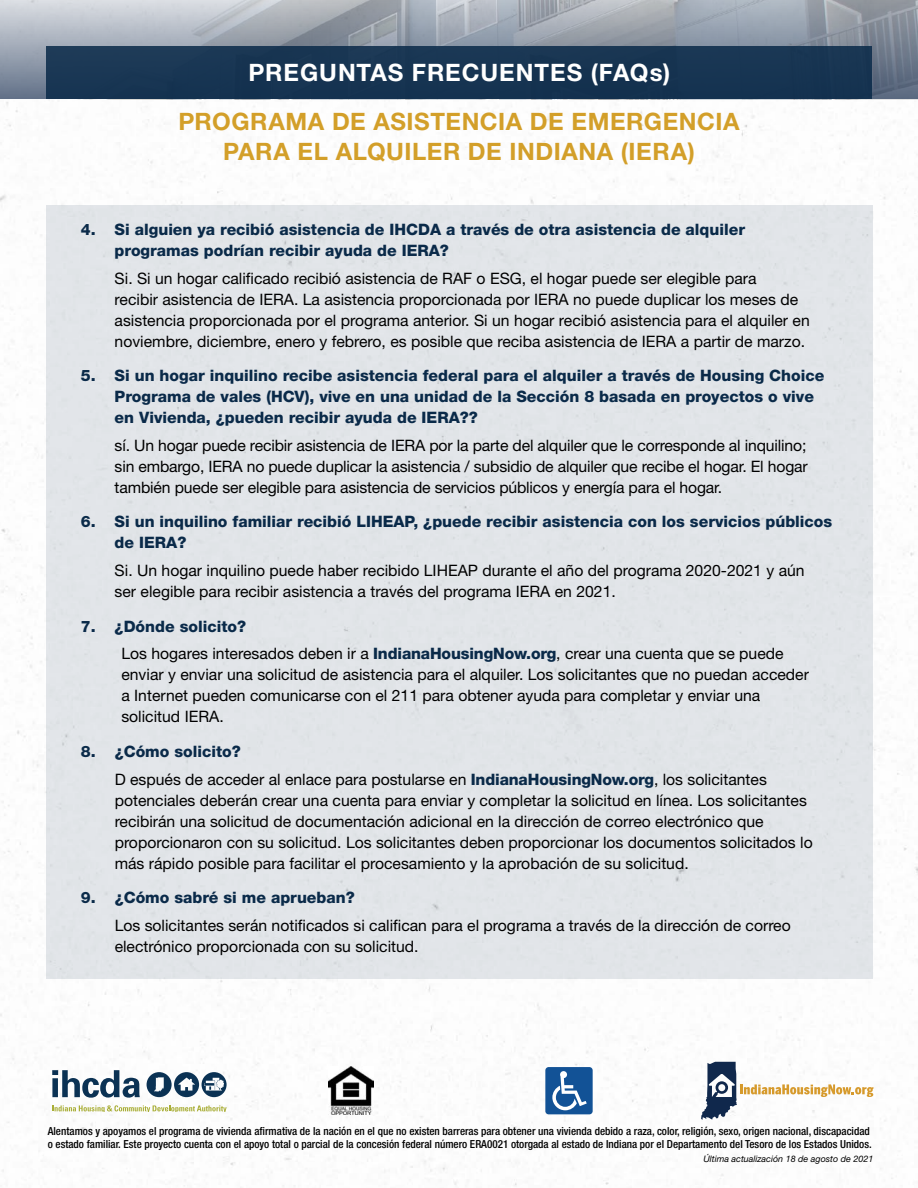
<style>
.page{position:relative;width:918px;height:1188px;background:#fff}
.page>*{position:absolute;margin:0;border:0;box-sizing:border-box;transform-origin:0 0}
.t1{font:700 24px/30px "Helvetica Neue LT Std";letter-spacing:.025em;color:#d39f29;text-align:center}
.t2{font:700 24px "Helvetica Neue LT Std";letter-spacing:.035em;color:#fff}
.t3{font:15.75px/21px "Helvetica Neue LT Std";color:#000}
.t4{font:800 15.75px/21px "Helvetica Neue LT Std";color:#0a2a49}
.t5{font:500 condensed 11.1px/13.4px "Helvetica Neue LT Std";color:#000}
.t6{font:italic 9px "Helvetica Neue LT Std";color:#000}
.s1{font-weight:800;color:#0a2a49}
</style>
<div class="page">
<svg style="left:0;top:0;width:918px;height:99px;background:#9fa7b2"></svg>
<div style="left:46px;top:46px;width:826px;height:53px;background:#173552"></div>
<div style="left:46px;top:205px;width:826px;height:774px;background:#e2e5e9"></div>
<svg style="left:52px;top:1105px;width:175px;height:7px"></svg>
<svg style="left:147px;top:1072px;width:80px;height:25px"></svg>
<svg style="left:52px;top:1070px;width:88px;height:28px"></svg>
<img style="left:328px;top:1066px;width:45px;height:49px">
<svg style="left:701px;top:1062px;width:172px;height:58px"></svg>
<div style="left:545px;top:1067px;width:48px;height:47px;background:#125296;border-radius:3px"></div>
<svg style="left:552px;top:1071px;width:35px;height:39px"></svg>
<h1 class="t2" style="left:249px;top:58px;width:423px">PREGUNTAS FRECUENTES (FAQs)</h1>
<h1 class="t1" style="left:178px;top:106px;width:563px">PROGRAMA DE ASISTENCIA DE EMERGENCIA<br>PARA EL ALQUILER DE INDIANA (IERA)</h1>
<p class="t4" style="left:115px;top:219px;width:632px;text-indent:-34px">4. Si alguien ya recibió asistencia de IHCDA a través de otra asistencia de alquiler programas podrían recibir ayuda de IERA?</p>
<p class="t3" style="left:115px;top:267px;width:697px">Si. Si un hogar calificado recibió asistencia de RAF o ESG, el hogar puede ser elegible para<br>recibir asistencia de IERA. La asistencia proporcionada por IERA no puede duplicar los meses de asistencia proporcionada por el programa anterior. Si un hogar recibió asistencia para el alquiler en noviembre, diciembre, enero y febrero, es posible que reciba asistencia de IERA a partir de marzo.</p>
<p class="t4" style="left:115px;top:365px;width:711px;text-indent:-34px">5. Si un hogar inquilino recibe asistencia federal para el alquiler a través de Housing Choice<br>Programa de vales (HCV), vive en una unidad de la Sección 8 basada en proyectos o vive en Vivienda, ¿pueden recibir ayuda de IERA??</p>
<p class="t3" style="left:115px;top:435px;width:695px;text-align:justify">sí. Un hogar puede recibir asistencia de IERA por la parte del alquiler que le corresponde al inquilino; sin embargo, IERA no puede duplicar la asistencia / subsidio de alquiler que recibe el hogar. El hogar también puede ser elegible para asistencia de servicios públicos y energía para el hogar.</p>
<p class="t4" style="left:115px;top:511px;width:719px;text-indent:-34px">6. Si un inquilino familiar recibió LIHEAP, ¿puede recibir asistencia con los servicios públicos de IERA?</p>
<p class="t3" style="left:115px;top:560px;width:691px">Si. Un hogar inquilino puede haber recibido LIHEAP durante el año del programa 2020-2021 y aún ser elegible para recibir asistencia a través del programa IERA en 2021.</p>
<p class="t3" style="left:121px;top:612px;width:664px;line-height:27.8px;text-indent:-41px"><span class="s1">7. ¿Dónde solicito?<br></span>Los hogares interesados deben ir a <span class="s1">IndianaHousingNow.org</span>, crear una cuenta que se puede</p>
<p class="t3" style="left:121px;top:664px;width:689px">enviar y enviar una solicitud de asistencia para el alquiler. Los solicitantes que no puedan acceder a Internet pueden comunicarse con el 211 para obtener ayuda para completar y enviar una solicitud IERA.</p>
<p class="t3" style="left:115px;top:737px;width:654px;line-height:27.8px;text-indent:-34px"><span class="s1">8. ¿Cómo solicito?<br></span>D espués de acceder al enlace para postularse en <span class="s1">IndianaHousingNow.org</span>, los solicitantes</p>
<p class="t3" style="left:115px;top:789px;width:700px">potenciales deberán crear una cuenta para enviar y completar la solicitud en línea. Los solicitantes recibirán una solicitud de documentación adicional en la dirección de correo electrónico que proporcionaron con su solicitud. Los solicitantes deben proporcionar los documentos solicitados lo más rápido posible para facilitar el procesamiento y la aprobación de su solicitud.</p>
<p class="t4" style="left:81px;top:887px;width:275px">9. ¿Cómo sabré si me aprueban?</p>
<p class="t3" style="left:115px;top:914px;width:678px">Los solicitantes serán notificados si califican para el programa a través de la dirección de correo electrónico proporcionada con su solicitud.</p>
<p class="t5" style="left:48px;top:1124px;width:825px">Alentamos y apoyamos el programa de vivienda afirmativa de la nación en el que no existen barreras para obtener una vivienda debido a raza, color, religión, sexo, origen nacional, discapacidad o estado familiar. Este proyecto cuenta con el apoyo total o parcial de la concesión federal número ERA0021 otorgada al estado de Indiana por el Departamento del Tesoro de los Estados Unidos.</p>
<p class="t6" style="left:703px;top:1153px;width:172px">Última actualización 18 de agosto de 2021</p>
</div>
